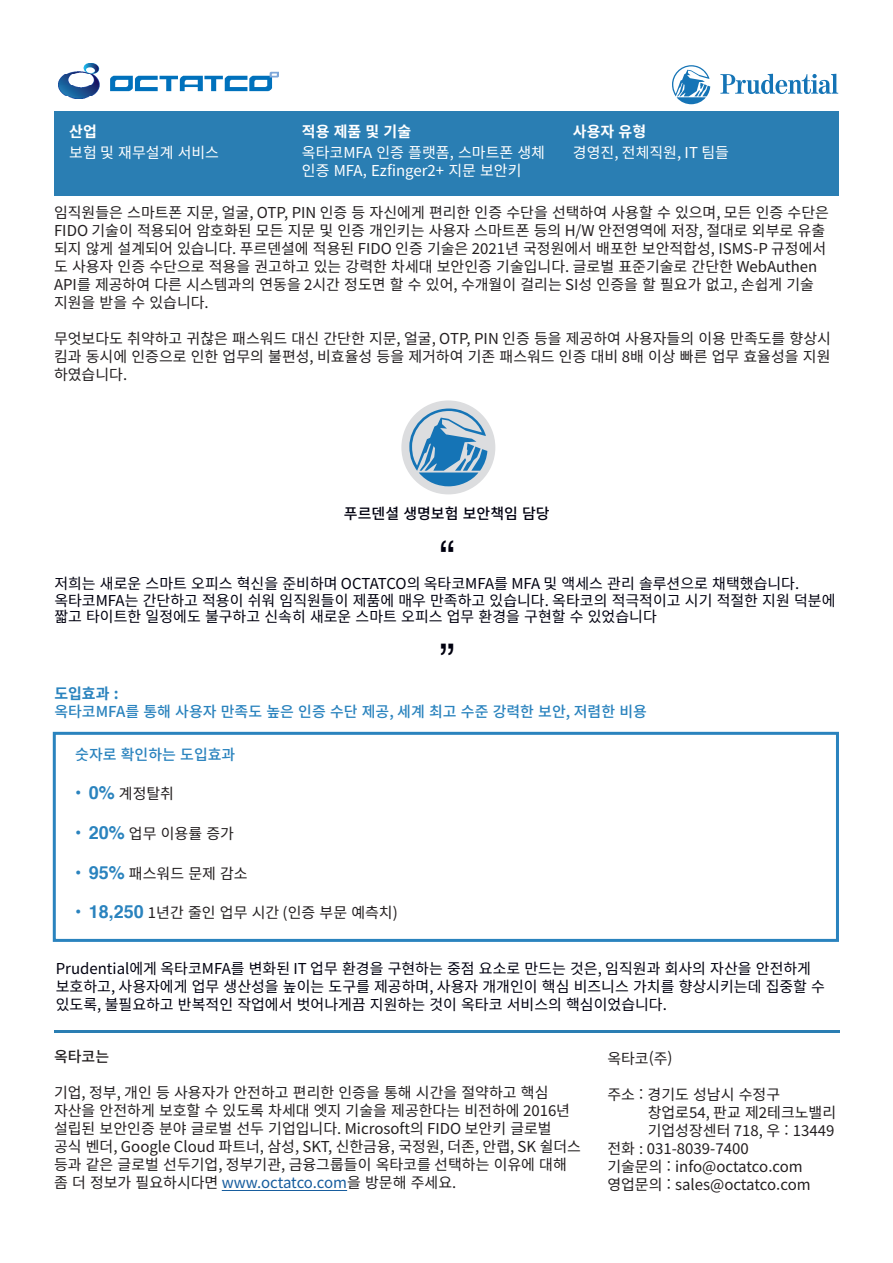
<style>
.page{position:relative;width:893px;height:1263px;background:#fff}
.page>*{position:absolute;margin:0;border:0;box-sizing:border-box;transform-origin:0 0}
.t1{font:45px "Helvetica";color:#00000f}
.t2{font:15px/18px "Noto Sans CJ Kkr";color:#231f20}
.t3{font:15px/18px "Noto Sans CJ Kkr";color:#00000f}
.t4{font:15px/18px "Noto Sans KR";color:#231f20}
.t5{font:15px/18px "Noto Sans CJ Kkr";color:#fff}
.t6{font:500 15px "Noto Sans CJ Kkr";color:#2a83be}
.t7{font:500 15px "Noto Sans CJ Kkr";color:#00000f}
.t8{font:700 15px "Noto Sans CJ Kkr";color:#fff}
.t9{font:700 15px "Noto Sans CJ Kkr";color:#2a83be}
.t10{font:500 15px "Noto Sans CJ Kkr";color:#231f20}
.s1{font-family:"Helvetica";font-weight:700;font-size:18px;color:#2a83be}
.s2{color:#175d9e}
</style>
<div class="page">
<div style="left:401px;top:400px;width:94px;height:94px;background:#dcdddf;border-radius:50%"></div>
<div style="left:53px;top:732px;width:786px;height:210px;border:3px solid #2a83be"></div>
<img style="left:59px;top:64px;width:219px;height:34px">
<div style="left:54px;top:111px;width:784px;height:84px;background:#2a7eb3"></div>
<hr style="left:55px;top:1030px;width:785px;height:2px;background:#2a7eb3">
<hr style="left:222px;top:1190px;width:125px;height:1px;background:#175d9e">
<svg style="left:672px;top:65px;width:38px;height:39px"></svg>
<svg style="left:720px;top:74px;width:118px;height:20px"></svg>
<svg style="left:409px;top:408px;width:78px;height:78px"></svg>
<p class="t8" style="left:69px;top:123px;width:29px">산업</p>
<p class="t5" style="left:69px;top:144px;width:151px">보험 및 재무설계 서비스</p>
<p class="t8" style="left:302px;top:123px;width:111px">적용 제품 및 기술</p>
<p class="t5" style="left:302px;top:144px;width:245px">옥타코MFA 인증 플랫폼, 스마트폰 생체 인증 MFA, Ezfinger2+ 지문 보안키</p>
<p class="t8" style="left:573px;top:123px;width:75px">사용자 유형</p>
<p class="t5" style="left:573px;top:144px;width:157px">경영진, 전체직원, IT 팀들</p>
<p class="t2" style="left:54px;top:204px;width:776px">임직원들은 스마트폰 지문, 얼굴, OTP, PIN 인증 등 자신에게 편리한 인증 수단을 선택하여 사용할 수 있으며, 모든 인증 수단은<br>FIDO 기술이 적용되어 암호화된 모든 지문 및 인증 개인키는 사용자 스마트폰 등의 H/W 안전영역에 저장, 절대로 외부로 유출</p>
<p class="t2" style="left:54px;top:240px;width:774px">되지 않게 설계되어 있습니다. 푸르덴셜에 적용된 FIDO 인증 기술은 2021년 국정원에서 배포한 보안적합성, ISMS-P 규정에서 도 사용자 인증 수단으로 적용을 권고하고 있는 강력한 차세대 보안인증 기술입니다. 글로벌 표준기술로 간단한 WebAuthen<br>API를 제공하여 다른 시스템과의 연동을 2시간 정도면 할 수 있어, 수개월이 걸리는 SI성 인증을 할 필요가 없고, 손쉽게 기술</p>
<p class="t2" style="left:54px;top:294px;width:156px">지원을 받을 수 있습니다.</p>
<p class="t2" style="left:54px;top:330px;width:778px;text-align:justify">무엇보다도 취약하고 귀찮은 패스워드 대신 간단한 지문, 얼굴, OTP, PIN 인증 등을 제공하여 사용자들의 이용 만족도를 향상시 킴과 동시에 인증으로 인한 업무의 불편성, 비효율성 등을 제거하여 기존 패스워드 인증 대비 8배 이상 빠른 업무 효율성을 지원 하였습니다.</p>
<p class="t7" style="left:344px;top:505px;width:207px">푸르덴셜 생명보험 보안책임 담당</p>
<p class="t1" style="left:439px;top:522px;width:16px">“</p>
<p class="t3" style="left:54px;top:575px;width:746px">저희는 새로운 스마트 오피스 혁신을 준비하며 OCTATCO의 옥타코MFA를 MFA 및 액세스 관리 솔루션으로 채택했습니다.</p>
<p class="t3" style="left:54px;top:591px;width:783px">옥타코MFA는 간단하고 적용이 쉬워 임직원들이 제품에 매우 만족하고 있습니다. 옥타코의 적극적이고 시기 적절한 지원 덕분에</p>
<p class="t3" style="left:54px;top:608px;width:604px">짧고 타이트한 일정에도 불구하고 신속히 새로운 스마트 오피스 업무 환경을 구현할 수 있었습니다</p>
<p class="t1" style="left:439px;top:626px;width:16px">”</p>
<p class="t9" style="left:54px;top:685px;width:66px">도입효과 :</p>
<p class="t6" style="left:54px;top:703px;width:594px">옥타코MFA를 통해 사용자 만족도 높은 인증 수단 제공, 세계 최고 수준 강력한 보안, 저렴한 비용</p>
<p class="t6" style="left:75px;top:746px;width:162px">숫자로 확인하는 도입효과</p>
<p class="t2" style="left:75px;top:785px;width:100px"><span class="s1">• 0%</span> 계정탈취</p>
<p class="t2" style="left:75px;top:825px;width:160px"><span class="s1">• 20%</span> 업무 이용률 증가</p>
<p class="t2" style="left:75px;top:864px;width:174px"><span class="s1">• 95%</span> 패스워드 문제 감소</p>
<p class="t2" style="left:75px;top:904px;width:324px"><span class="s1">• 18,250</span> 1년간 줄인 업무 시간 (인증 부문 예측치)</p>
<p class="t3" style="left:56px;top:960px;width:757px">Prudential에게 옥타코MFA를 변화된 IT 업무 환경을 구현하는 중점 요소로 만드는 것은, 임직원과 회사의 자산을 안전하게</p>
<p class="t3" style="left:56px;top:978px;width:771px">보호하고, 사용자에게 업무 생산성을 높이는 도구를 제공하며, 사용자 개개인이 핵심 비즈니스 가치를 향상시키는데 집중할 수 있도록, 불필요하고 반복적인 작업에서 벗어나게끔 지원하는 것이 옥타코 서비스의 핵심이었습니다.</p>
<p class="t10" style="left:54px;top:1048px;width:57px">옥타코는</p>
<p class="t2" style="left:54px;top:1084px;width:496px">기업, 정부, 개인 등 사용자가 안전하고 편리한 인증을 통해 시간을 절약하고 핵심</p>
<p class="t2" style="left:54px;top:1102px;width:518px">자산을 안전하게 보호할 수 있도록 차세대 엣지 기술을 제공한다는 비전하에 2016년</p>
<p class="t2" style="left:54px;top:1120px;width:499px">설립된 보안인증 분야 글로벌 선두 기업입니다. Microsoft의 FIDO 보안키 글로벌</p>
<p class="t2" style="left:54px;top:1138px;width:529px">공식 벤더, Google Cloud 파트너, 삼성, SKT, 신한금융, 국정원, 더존, 안랩, SK 쉴더스 등과 같은 글로벌 선두기업, 정부기관, 금융그룹들이 옥타코를 선택하는 이유에 대해</p>
<p class="t2" style="left:54px;top:1174px;width:404px">좀 더 정보가 필요하시다면 <span class="s2">www.octatco.com</span>을 방문해 주세요.</p>
<p class="t4" style="left:607px;top:1050px;width:67px">옥타코(주)</p>
<p class="t4" style="left:607px;top:1086px;width:174px">주소 : 경기도 성남시 수정구</p>
<p class="t4" style="left:648px;top:1104px;width:190px">창업로54, 판교 제2테크노밸리</p>
<p class="t4" style="left:648px;top:1122px;width:188px">기업성장센터 718, 우 : 13449</p>
<p class="t4" style="left:607px;top:1140px;width:143px">전화 : 031-8039-7400</p>
<p class="t4" style="left:607px;top:1158px;width:205px">기술문의 : info@octatco.com 영업문의 : sales@octatco.com</p>
</div>
